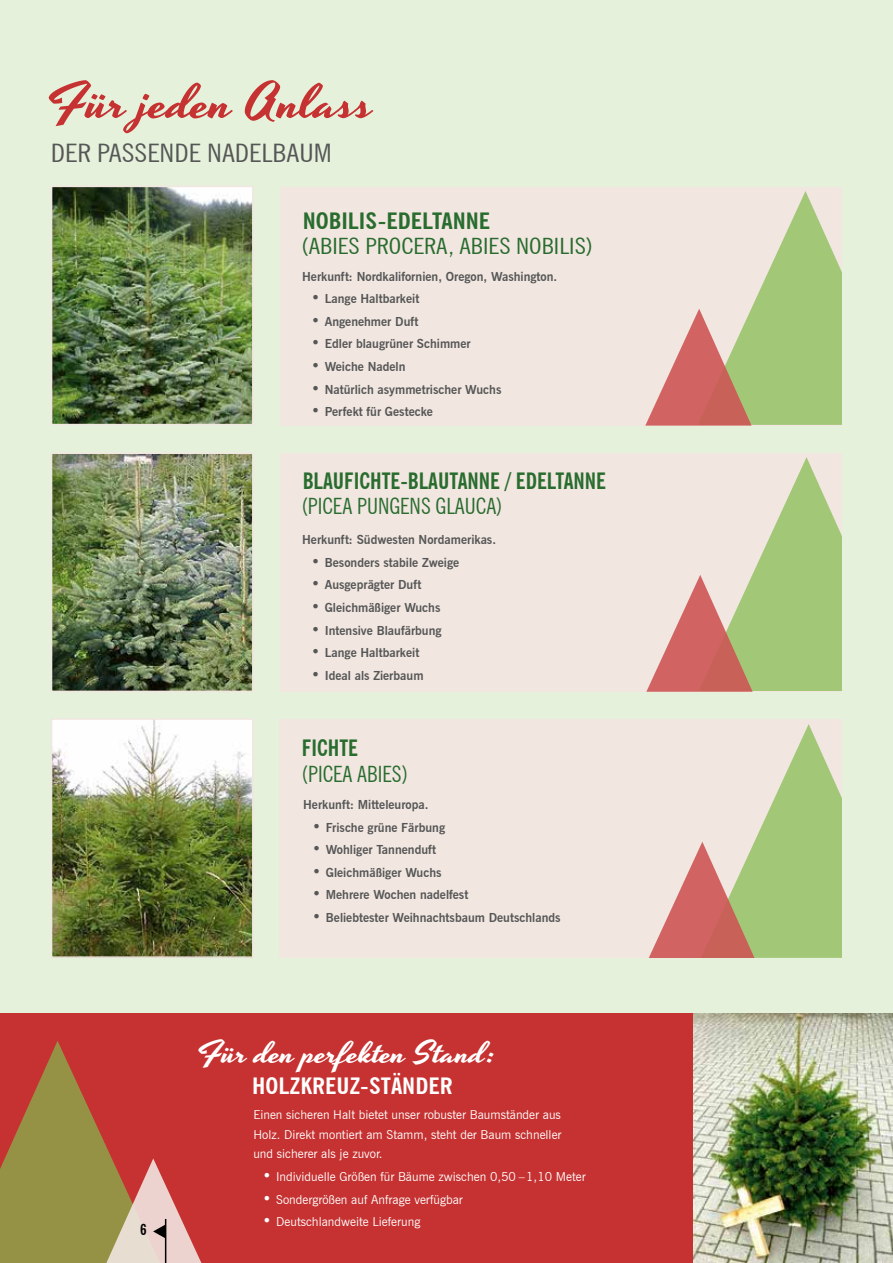
<style>
.page{position:relative;width:893px;height:1263px;background:#e6f1dc}
.page>*{position:absolute;margin:0;border:0;box-sizing:border-box;transform-origin:0 0}
.t1{font:48px "Yesteryear";color:#c53231;scale:1.15 1}
.t2{font:30px "Yesteryear";color:#fff;scale:1.15 1}
.t3{font:condensed 25.5px "News Gothic BT";color:#555756;scale:1.15 1}
.t4{font:700 condensed 22.5px "News Gothic BT";color:#286c2e}
.t5{font:condensed 22.5px "News Gothic BT";color:#286c2e}
.t6{font:condensed 22.5px "News Gothic BT";color:#286c2e;scale:1.15 1}
.t7{font:700 condensed 22.5px "News Gothic BT";color:#286c2e;scale:1.15 1}
.t8{font:700 condensed 22.5px "News Gothic BT";color:#fff;scale:1.15 1}
.t9{font:700 condensed 15.3px "News Gothic BT";color:#000}
.t10{font:700 12.3px "News Gothic BT";color:#555756}
.t11{font:12.3px/19.6px "News Gothic BT";color:#fff;text-align:justify}
.s1{font-weight:400;font-size:15.3px}
.s2{font-size:15.3px}
</style>
<div class="page">
<div style="left:0;top:1013px;width:695px;height:250px;background:#c53231"></div>
<div style="left:280px;top:453px;width:562px;height:238px;background:#f2e6e1"></div>
<svg style="left:646px;top:457px;width:196px;height:234px"></svg>
<div style="left:279px;top:719px;width:563px;height:238px;background:#f2e6e1"></div>
<svg style="left:649px;top:724px;width:193px;height:233px"></svg>
<div style="left:280px;top:187px;width:562px;height:238px;background:#f2e6e1"></div>
<svg style="left:645px;top:191px;width:197px;height:234px"></svg>
<img style="left:54px;top:189px;width:197px;height:233px">
<div style="left:51px;top:186px;width:203px;height:239px;border:2px solid #f2e6e1"></div>
<img style="left:54px;top:455px;width:197px;height:234px">
<div style="left:51px;top:452px;width:203px;height:240px;border:2px solid #f2e6e1"></div>
<img style="left:54px;top:721px;width:197px;height:234px">
<div style="left:51px;top:718px;width:203px;height:240px;border:2px solid #f2e6e1"></div>
<img style="left:693px;top:1013px;width:200px;height:250px">
<svg style="left:0;top:1041px;width:202px;height:222px"></svg>
<h1 class="t1" style="left:47px;top:70px;width:285px">Für jeden Anlass</h1>
<h3 class="t3" style="left:51px;top:137px;width:246px">DER PASSENDE NADELBAUM</h3>
<h3 class="t7" style="left:303px;top:207px;width:164px">NOBILIS-EDELTANNE</h3>
<h3 class="t6" style="left:302px;top:233px;width:255px">(ABIES PROCERA, ABIES NOBILIS)</h3>
<p class="t10" style="left:302px;top:269px;width:257px">Herkunft: Nordkalifornien, Oregon, Washington.</p>
<p class="t10" style="left:311px;top:291px;width:110px"><span class="s1">•</span> Lange Haltbarkeit</p>
<p class="t10" style="left:311px;top:314px;width:109px"><span class="s1">•</span> Angenehmer Duft</p>
<p class="t10" style="left:311px;top:337px;width:161px"><span class="s1">•</span> Edler blaugrüner Schimmer</p>
<p class="t10" style="left:311px;top:359px;width:96px"><span class="s1">•</span> Weiche Nadeln</p>
<p class="t10" style="left:311px;top:382px;width:192px"><span class="s1">•</span> Natürlich asymmetrischer Wuchs</p>
<p class="t10" style="left:311px;top:405px;width:123px"><span class="s1">•</span> Perfekt für Gestecke</p>
<h3 class="t4" style="left:303px;top:467px;width:305px">BLAUFICHTE-BLAUTANNE / EDELTANNE</h3>
<h3 class="t5" style="left:302px;top:493px;width:202px">(PICEA PUNGENS GLAUCA)</h3>
<p class="t10" style="left:302px;top:532px;width:195px">Herkunft: Südwesten Nordamerikas.</p>
<p class="t10" style="left:311px;top:555px;width:150px"><span class="s1">•</span> Besonders stabile Zweige</p>
<p class="t10" style="left:311px;top:578px;width:112px"><span class="s1">•</span> Ausgeprägter Duft</p>
<p class="t10" style="left:311px;top:600px;width:131px"><span class="s1">•</span> Gleichmäßiger Wuchs</p>
<p class="t10" style="left:311px;top:623px;width:132px"><span class="s1">•</span> Intensive Blaufärbung</p>
<p class="t10" style="left:311px;top:645px;width:110px"><span class="s1">•</span> Lange Haltbarkeit</p>
<p class="t10" style="left:311px;top:668px;width:114px"><span class="s1">•</span> Ideal als Zierbaum</p>
<h3 class="t4" style="left:302px;top:734px;width:58px">FICHTE</h3>
<h3 class="t5" style="left:302px;top:760px;width:108px">(PICEA ABIES)</h3>
<p class="t9" style="left:140px;top:1220px;width:8px">6</p>
<p class="t10" style="left:303px;top:797px;width:127px">Herkunft: Mitteleuropa.</p>
<p class="t10" style="left:312px;top:820px;width:134px"><span class="s1">•</span> Frische grüne Färbung</p>
<p class="t10" style="left:312px;top:842px;width:126px"><span class="s1">•</span> Wohliger Tannenduft</p>
<p class="t10" style="left:312px;top:865px;width:131px"><span class="s1">•</span> Gleichmäßiger Wuchs</p>
<p class="t10" style="left:312px;top:888px;width:158px"><span class="s1">•</span> Mehrere Wochen nadelfest</p>
<p class="t10" style="left:312px;top:910px;width:250px"><span class="s1">•</span> Beliebtester Weihnachtsbaum Deutschlands</p>
<h2 class="t2" style="left:197px;top:1032px;width:261px">Für den perfekten Stand:</h2>
<p class="t11" style="left:253px;top:1105px;width:310px">Einen sicheren Halt bietet unser robuster Baumständer aus Holz. Direkt montiert am Stamm, steht der Baum schneller und sicherer als je zuvor.</p>
<p class="t11" style="left:262px;top:1167px;width:325px"><span class="s2">•</span> Individuelle Größen für Bäume zwischen 0,50 – 1,10 Meter</p>
<p class="t11" style="left:263px;top:1189px;width:202px"><span class="s2">•</span> Sondergrößen auf Anfrage verfügbar</p>
<p class="t11" style="left:263px;top:1212px;width:159px"><span class="s2">•</span> Deutschlandweite Lieferung</p>
<h3 class="t8" style="left:252px;top:1072px;width:176px">HOLZKREUZ-STÄNDER</h3>
</div>
